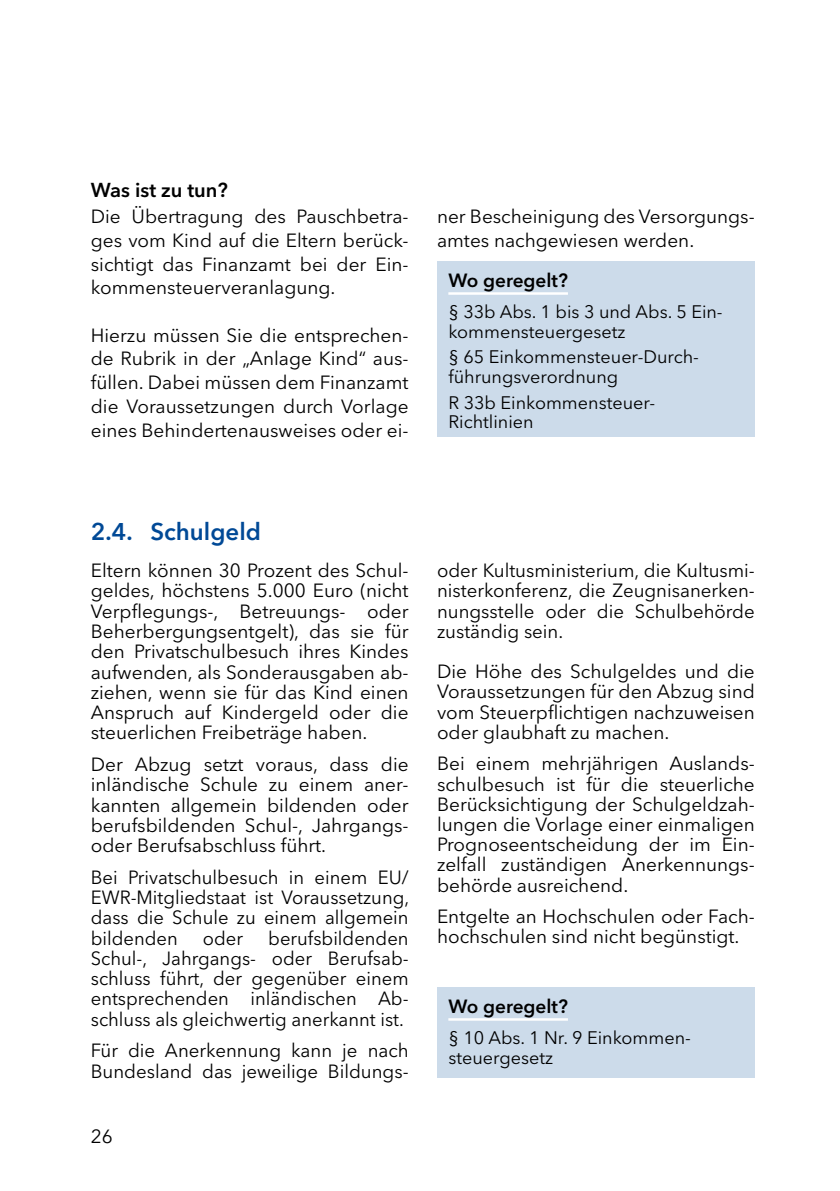
<style>
.page{position:relative;width:840px;height:1191px;background:#fff}
.page>*{position:absolute;margin:0;border:0;box-sizing:border-box;transform-origin:0 0}
.t1{font:600 24px "Avenir Next LT Pro";color:#004996}
.t2{font:600 20px "Avenir Next LT Pro";color:#000}
.t3{font:19px/20.2px "Avenir Next LT Pro";color:#000;text-align:justify}
.t4{font:600 19px "Avenir Next LT Pro";color:#000}
.t5{font:18px/19.8px "Avenir Next LT Pro";color:#000}
</style>
<div class="page">
<div style="left:437px;top:986px;width:317px;height:91px;background:#ccdbea"></div>
<hr style="left:448px;top:1018px;width:119px;height:2px;background:#fff">
<div style="left:437px;top:261px;width:317px;height:176px;background:#ccdbea"></div>
<hr style="left:448px;top:292px;width:119px;height:3px;background:#fff">
<p class="t2" style="left:91px;top:177px;width:139px">Was ist zu tun?</p>
<p class="t3" style="left:91px;top:204px;width:319px;line-height:23.8px">Die Übertragung des Pauschbetra&shy;ges vom Kind auf die Eltern berück&shy;sichtigt das Finanzamt bei der Ein&shy;kommensteuerveranlagung.</p>
<p class="t3" style="left:91px;top:323px;width:319px;line-height:23.8px">Hierzu müssen Sie die entsprechen&shy;de Rubrik in der „Anlage Kind“ aus&shy;füllen. Dabei müssen dem Finanzamt die Voraussetzungen durch Vorlage eines Behindertenausweises oder ei-</p>
<p class="t3" style="left:437px;top:204px;width:319px;line-height:23.8px">ner Bescheinigung des Versorgungs&shy;amtes nachgewiesen werden.</p>
<p class="t4" style="left:448px;top:268px;width:121px">Wo geregelt?</p>
<p class="t5" style="left:448px;top:301px;width:276px">§ 33b Abs. 1 bis 3 und Abs. 5 Ein&shy;kommensteuergesetz</p>
<p class="t5" style="left:448px;top:347px;width:252px">§ 65 Einkommensteuer-Durch&shy;führungsverordnung</p>
<p class="t5" style="left:448px;top:392px;width:208px">R 33b Einkommensteuer-<br>Richtlinien</p>
<p class="t1" style="left:91px;top:517px;width:172px">2.4. Schulgeld</p>
<p class="t3" style="left:91px;top:560px;width:319px">Eltern können 30 Prozent des Schul&shy;geldes, höchstens 5.000 Euro (nicht Verpflegungs-, Betreuungs- oder Beherbergungsentgelt), das sie für den Privatschulbesuch ihres Kindes aufwenden, als Sonderausgaben ab&shy;ziehen, wenn sie für das Kind einen Anspruch auf Kindergeld oder die steuerlichen Freibeträge haben.</p>
<p class="t3" style="left:91px;top:754px;width:319px">Der Abzug setzt voraus, dass die inländische Schule zu einem aner&shy;kannten allgemein bildenden oder berufsbildenden Schul-, Jahrgangs&shy;oder Berufsabschluss führt.</p>
<p class="t3" style="left:91px;top:867px;width:320px">Bei Privatschulbesuch in einem EU/ EWR-Mitgliedstaat ist Voraussetzung, dass die Schule zu einem allgemein bildenden</p>
<p class="t3" style="left:91px;top:927px;width:319px;text-indent:177px">berufsbildenden Schul-, Jahrgangs- oder Berufsab&shy;schluss führt, der gegenüber einem entsprechenden inländischen Ab&shy;schluss als gleichwertig anerkannt ist.</p>
<p class="t3" style="left:91px;top:1040px;width:319px">Für die Anerkennung kann je nach<br>Bundesland das jeweilige Bildungs-</p>
<p class="t3" style="left:203px;top:927px;width:42px">oder</p>
<p class="t3" style="left:91px;top:1126px;width:24px">26</p>
<p class="t3" style="left:437px;top:560px;width:319px">oder Kultusministerium, die Kultusmi&shy;nisterkonferenz, die Zeugnisanerken&shy;nungsstelle oder die Schulbehörde zuständig sein.</p>
<p class="t3" style="left:437px;top:661px;width:319px">Die Höhe des Schulgeldes und die Voraussetzungen für den Abzug sind vom Steuerpflichtigen nachzuweisen oder glaubhaft zu machen.</p>
<p class="t3" style="left:437px;top:753px;width:319px">Bei einem mehrjährigen Auslands&shy;schulbesuch ist für die steuerliche Berücksichtigung der Schulgeldzah&shy;lungen die Vorlage einer einmaligen Prognoseentscheidung der im Ein&shy;zelfall zuständigen Anerkennungs&shy;behörde ausreichend.</p>
<p class="t3" style="left:437px;top:906px;width:319px">Entgelte an Hochschulen oder Fach&shy;hochschulen sind nicht begünstigt.</p>
<p class="t4" style="left:448px;top:994px;width:121px">Wo geregelt?</p>
<p class="t5" style="left:448px;top:1027px;width:244px">§ 10 Abs. 1 Nr. 9 Einkommen&shy;steuergesetz</p>
</div>
